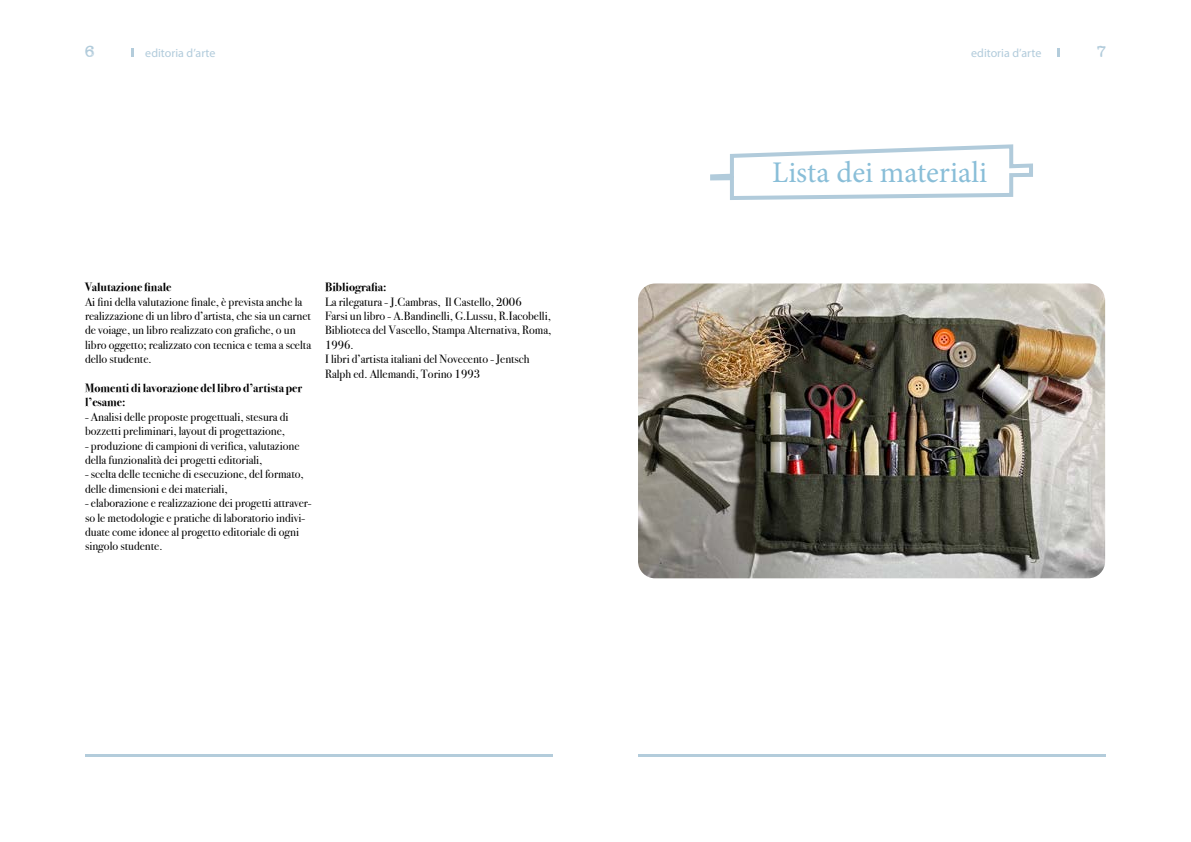
<style>
.page{position:relative;width:1191px;height:842px;background:#fff}
.page>*{position:absolute;margin:0;border:0;box-sizing:border-box;transform-origin:0 0}
.t1{font:30px "Minion Pro";color:#89bed8}
.t2{font:12px/14.4px "Bodoni Svty Two ITCTT";color:#000}
.t3{font:700 12px/14.4px "Bodoni Svty Two ITCTT";color:#000}
.t4{font:12px "Myriad Variable Concept";color:#b1cbdb}
.t5{font:12px "KG Holocene";color:#b1cbdb}
</style>
<div class="page">
<hr style="left:85px;top:754px;width:468px;height:3px;background:#058">
<hr style="left:638px;top:754px;width:468px;height:3px;background:#058">
<svg style="left:131px;top:48px;width:3px;height:9px"></svg>
<svg style="left:1057px;top:48px;width:2px;height:8px"></svg>
<svg style="left:710px;top:144px;width:323px;height:56px"></svg>
<img style="left:638px;top:283px;width:467px;height:295px">
<p class="t5" style="left:85px;top:42px;width:11px">6</p>
<p class="t4" style="left:145px;top:46px;width:72px">editoria d’arte</p>
<p class="t4" style="left:971px;top:46px;width:72px">editoria d’arte</p>
<p class="t5" style="left:1097px;top:42px;width:10px">7</p>
<p class="t3" style="left:85px;top:279px;width:88px">Valutazione finale</p>
<p class="t2" style="left:85px;top:293px;width:227px">Ai fini della valutazione finale, è prevista anche la realizzazione di un libro d’artista, che sia un carnet de voiage, un libro realizzato con grafiche, o un libro oggetto; realizzato con tecnica e tema a scelta dello studente.</p>
<p class="t3" style="left:85px;top:380px;width:219px">Momenti di lavorazione del libro d’artista per l’esame:</p>
<p class="t2" style="left:85px;top:408px;width:205px">- Analisi delle proposte progettuali, stesura di bozzetti preliminari, layout di progettazione,</p>
<p class="t2" style="left:85px;top:437px;width:216px">- produzione di campioni di verifica, valutazione della funzionalità dei progetti editoriali,</p>
<p class="t2" style="left:85px;top:466px;width:220px">- scelta delle tecniche di esecuzione, del formato, delle dimensioni e dei materiali,</p>
<p class="t2" style="left:85px;top:495px;width:228px">- elaborazione e realizzazione dei progetti attraver&shy;so le metodologie e pratiche di laboratorio indivi&shy;duate come idonee al progetto editoriale di ogni singolo studente.</p>
<p class="t3" style="left:325px;top:279px;width:63px">Bibliografia:</p>
<p class="t2" style="left:325px;top:293px;width:228px">La rilegatura - J.Cambras, Il Castello, 2006<br>Farsi un libro - A.Bandinelli, G.Lussu, R.Iacobelli, Biblioteca del Vascello, Stampa Alternativa, Roma, 1996.<br>I libri d’artista italiani del Novecento - Jentsch Ralph ed. Allemandi, Torino 1993</p>
<h1 class="t1" style="left:772px;top:152px;width:217px">Lista dei materiali</h1>
</div>
